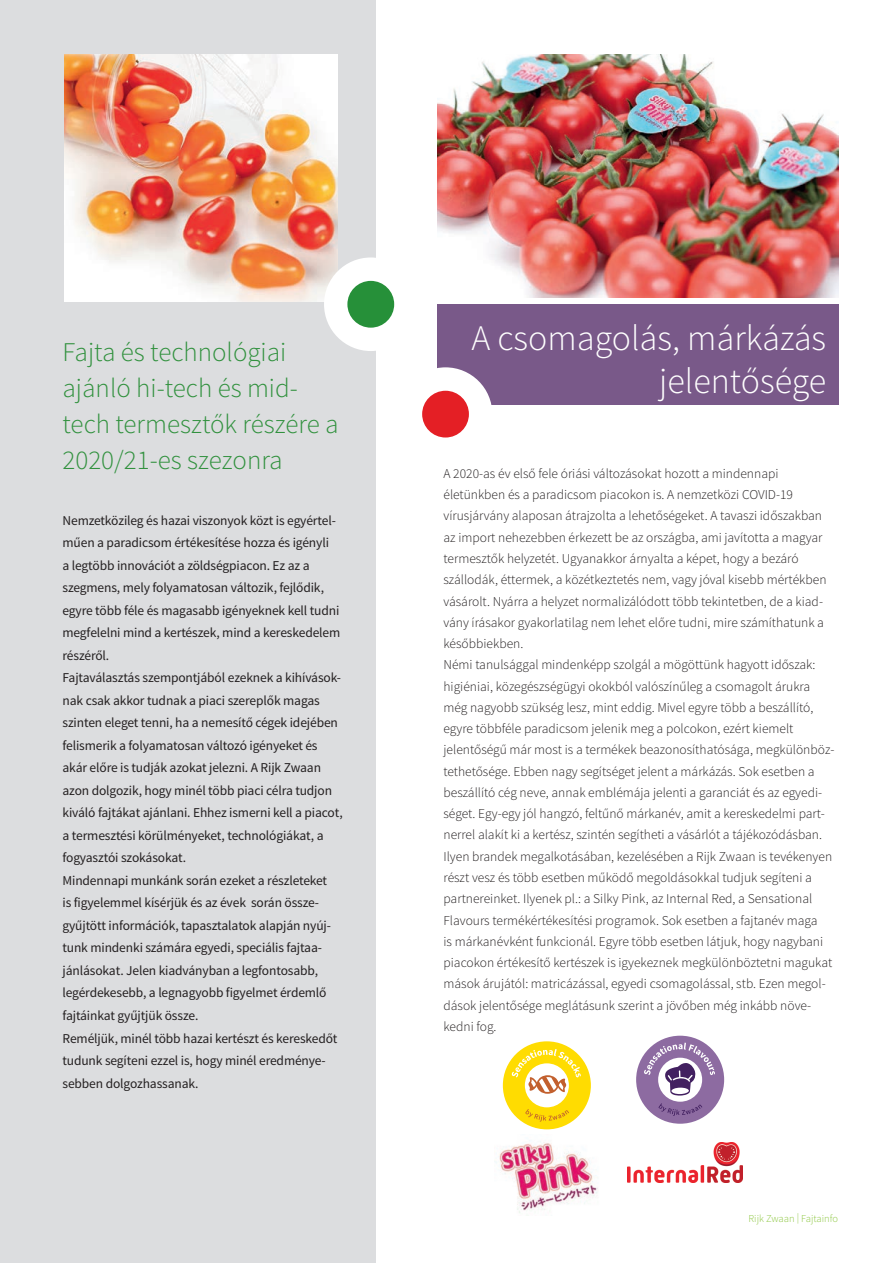
<style>
.page{position:relative;width:893px;height:1263px;background:#fff}
.page>*{position:absolute;margin:0;border:0;box-sizing:border-box;transform-origin:0 0}
.t1{font:300 36px/42.5px "Source Sans Pro";color:#fff;text-align:right}
.t2{font:300 27px/36px "Source Sans Pro";color:#31913e}
.t3{font:300 13.5px/21.3px "Source Sans Pro";color:#231f20}
.t4{font:13.5px/22.5px "Source Sans Pro";letter-spacing:-.01em;color:#231f20}
.t5{font:300 10.5px "Source Sans Pro";color:#8bc63e}
</style>
<div class="page">
<div style="left:437px;top:305px;width:402px;height:100px;background:#795989"></div>
<div style="left:0;top:0;width:376px;height:1263px;background:#dcdddf"></div>
<img style="left:65px;top:54px;width:273px;height:248px">
<div style="left:324px;top:257px;width:94px;height:94px;background:#fff;border-radius:50%"></div>
<div style="left:347px;top:281px;width:47px;height:47px;background:#269039;border-radius:50%"></div>
<img style="left:437px;top:54px;width:402px;height:243px">
<img style="left:627px;top:1142px;width:115px;height:41px">
<div style="left:399px;top:367px;width:93px;height:94px;background:#fff;border-radius:50%"></div>
<div style="left:422px;top:391px;width:47px;height:46px;background:#e41f25;border-radius:50%"></div>
<img style="left:495px;top:1140px;width:103px;height:73px">
<div style="left:636px;top:1036px;width:88px;height:88px;background:#8d6ba1;border-radius:50%"></div>
<div style="left:658px;top:1058px;width:44px;height:44px;background:#fff;border-radius:50%"></div>
<svg style="left:658px;top:1103px;width:44px;height:13px"></svg>
<svg style="left:644px;top:1043px;width:71px;height:53px"></svg>
<div style="left:503px;top:1041px;width:88px;height:88px;background:#ffdc01;border-radius:50%"></div>
<div style="left:525px;top:1063px;width:44px;height:44px;background:#fff;border-radius:50%"></div>
<svg style="left:525px;top:1109px;width:44px;height:13px"></svg>
<svg style="left:511px;top:1049px;width:70px;height:45px"></svg>
<h2 class="t2" style="left:63px;top:334px;width:278px">Fajta és technológiai ajánló hi-tech és mid&shy;tech termesztők részére a<br>2020/21-es szezonra</h2>
<p class="t4" style="left:63px;top:509px;width:282px">Nemzetközileg és hazai viszonyok közt is egyértel&shy;műen a paradicsom értékesítése hozza és igényli<br>a legtöbb innovációt a zöldségpiacon. Ez az a szegmens, mely folyamatosan változik, fejlődik, egyre több féle és magasabb igényeknek kell tudni megfelelni mind a kertészek, mind a kereskedelem részéről.<br>Fajtaválasztás szempontjából ezeknek a kihívások&shy;nak csak akkor tudnak a piaci szereplők magas szinten eleget tenni, ha a nemesítő cégek idejében felismerik a folyamatosan változó igényeket és akár előre is tudják azokat jelezni. A Rijk Zwaan azon dolgozik, hogy minél több piaci célra tudjon kiváló fajtákat ajánlani. Ehhez ismerni kell a piacot, a termesztési körülményeket, technológiákat, a fogyasztói szokásokat.<br>Mindennapi munkánk során ezeket a részleteket<br>is figyelemmel kísérjük és az évek során össze&shy;gyűjtött információk, tapasztalatok alapján nyúj&shy;tunk mindenki számára egyedi, speciális fajtaa&shy;jánlásokat. Jelen kiadványban a legfontosabb, legérdekesebb, a legnagyobb figyelmet érdemlő fajtáinkat gyűjtjük össze.<br>Reméljük, minél több hazai kertészt és kereskedőt tudunk segíteni ezzel is, hogy minél eredménye&shy;sebben dolgozhassanak.</p>
<h1 class="t1" style="left:471px;top:317px;width:356px">A csomagolás, márkázás jelentősége</h1>
<p class="t3" style="left:443px;top:463px;width:392px">A 2020-as év első fele óriási változásokat hozott a mindennapi életünkben és a paradicsom piacokon is. A nemzetközi COVID-19 vírusjárvány alaposan átrajzolta a lehetőségeket. A tavaszi időszakban az import nehezebben érkezett be az országba, ami javította a magyar termesztők helyzetét. Ugyanakkor árnyalta a képet, hogy a bezáró szállodák, éttermek, a közétkeztetés nem, vagy jóval kisebb mértékben vásárolt. Nyárra a helyzet normalizálódott több tekintetben, de a kiad&shy;vány írásakor gyakorlatilag nem lehet előre tudni, mire számíthatunk a későbbiekben.<br>Némi tanulsággal mindenképp szolgál a mögöttünk hagyott időszak: higiéniai, közegészségügyi okokból valószínűleg a csomagolt árukra még nagyobb szükség lesz, mint eddig. Mivel egyre több a beszállító, egyre többféle paradicsom jelenik meg a polcokon, ezért kiemelt jelentőségű már most is a termékek beazonosíthatósága, megkülönböz&shy;tethetősége. Ebben nagy segítséget jelent a márkázás. Sok esetben a beszállító cég neve, annak emblémája jelenti a garanciát és az egyedi&shy;séget. Egy-egy jól hangzó, feltűnő márkanév, amit a kereskedelmi part&shy;nerrel alakít ki a kertész, szintén segítheti a vásárlót a tájékozódásban.<br>Ilyen brandek megalkotásában, kezelésében a Rijk Zwaan is tevékenyen részt vesz és több esetben működő megoldásokkal tudjuk segíteni a partnereinket. Ilyenek pl.: a Silky Pink, az Internal Red, a Sensational Flavours termékértékesítési programok. Sok esetben a fajtanév maga<br>is márkanévként funkcionál. Egyre több esetben látjuk, hogy nagybani piacokon értékesítő kertészek is igyekeznek megkülönböztetni magukat mások árujától: matricázással, egyedi csomagolással, stb. Ezen megol&shy;dások jelentősége meglátásunk szerint a jövőben még inkább növe&shy;kedni fog.</p>
<p class="t5" style="left:748px;top:1212px;width:91px">Rijk Zwaan | Fajtainfo</p>
</div>
